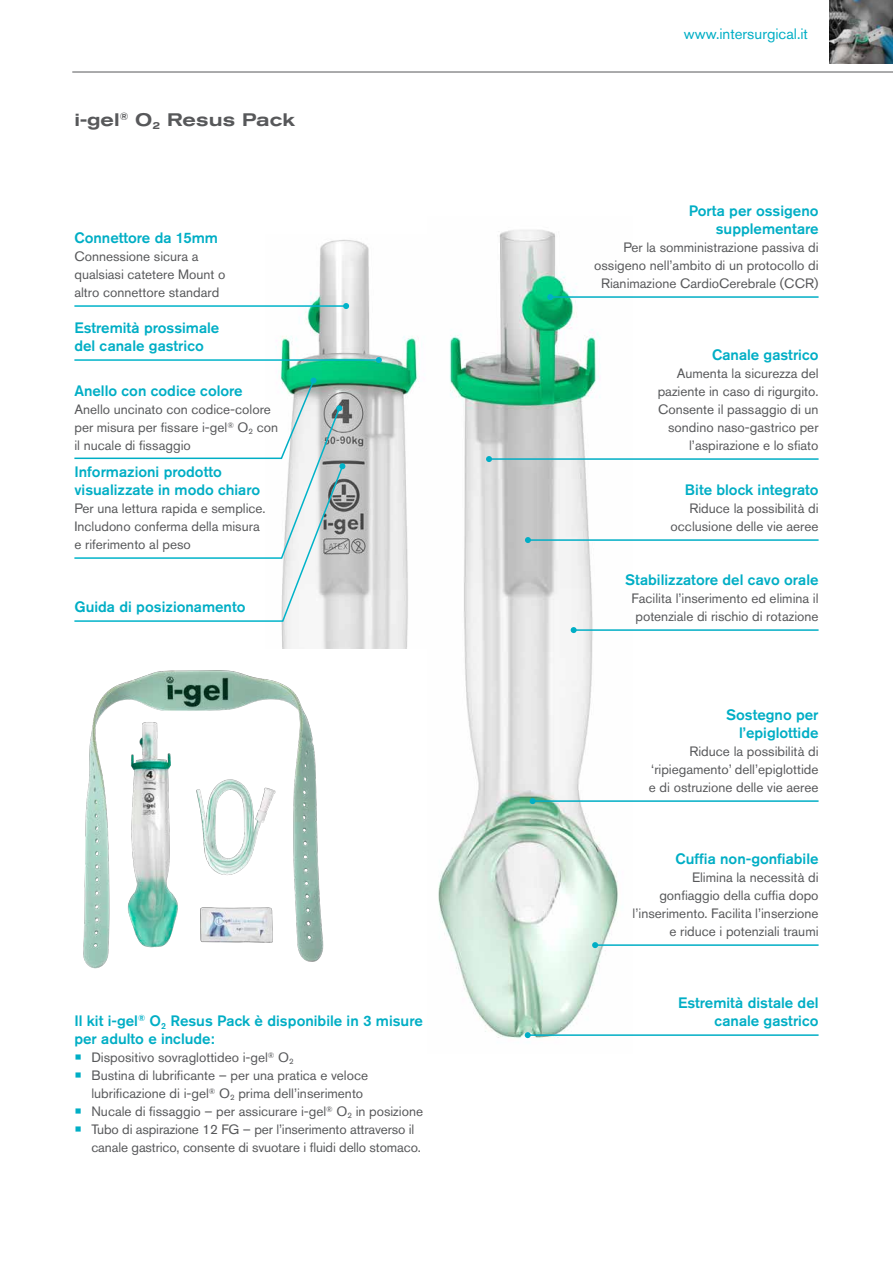
<style>
.page{position:relative;width:893px;height:1263px;background:#fff}
.page>*{position:absolute;margin:0;border:0;box-sizing:border-box;transform-origin:0 0}
.t1{font:500 expanded 18px "Akzidenz Grotesk Pro";color:#57585a}
.t2{font:500 15px/18px "Akzidenz Grotesk Pro";color:#00aec5;text-align:right}
.t3{font:15px "Akzidenz Grotesk Pro";color:#00aec5}
.t4{font:13.5px/18px "Akzidenz Grotesk Pro";color:#57585a}
.s1{font-size:22.5px;color:#00aec5}
</style>
<div class="page">
<hr style="left:72px;top:72px;width:821px;height:1px;background:#57585a">
<img style="left:829px;top:0;width:64px;height:63px">
<img style="left:83px;top:670px;width:241px;height:299px">
<img style="left:96px;top:710px;width:112px;height:247px">
<img style="left:188px;top:901px;width:92px;height:49px">
<img style="left:185px;top:763px;width:96px;height:118px">
<img style="left:278px;top:239px;width:141px;height:409px">
<img style="left:438px;top:230px;width:180px;height:809px">
<hr style="left:533px;top:800px;width:286px;height:2px;background:#00aec5">
<svg style="left:530px;top:798px;width:6px;height:6px"></svg>
<hr style="left:528px;top:539px;width:291px;height:2px;background:#00aec5">
<svg style="left:525px;top:537px;width:6px;height:6px"></svg>
<hr style="left:574px;top:629px;width:245px;height:2px;background:#00aec5">
<svg style="left:571px;top:627px;width:6px;height:6px"></svg>
<hr style="left:550px;top:296px;width:269px;height:2px;background:#00aec5">
<svg style="left:547px;top:294px;width:6px;height:6px"></svg>
<hr style="left:489px;top:458px;width:330px;height:2px;background:#00aec5">
<svg style="left:486px;top:456px;width:6px;height:6px"></svg>
<hr style="left:595px;top:944px;width:224px;height:2px;background:#00aec5">
<svg style="left:592px;top:942px;width:6px;height:6px"></svg>
<hr style="left:74px;top:305px;width:272px;height:2px;background:#00b3c9">
<svg style="left:343px;top:303px;width:6px;height:6px"></svg>
<svg style="left:74px;top:377px;width:271px;height:246px"></svg>
<hr style="left:74px;top:359px;width:305px;height:2px;background:#00b3c9">
<svg style="left:376px;top:357px;width:6px;height:6px"></svg>
<hr style="left:528px;top:1034px;width:291px;height:2px;background:#00aec5">
<svg style="left:525px;top:1032px;width:6px;height:6px"></svg>
<h1 class="t1" style="left:74px;top:108px;width:222px">i-gel<sup>®</sup> O<sub>2</sub> Resus Pack</h1>
<p class="t2" style="left:74px;top:229px;width:145px">Connettore da 15mm</p>
<p class="t4" style="left:74px;top:247px;width:153px">Connessione sicura a qualsiasi catetere Mount o altro connettore standard</p>
<p class="t2" style="left:74px;top:319px;width:146px;text-align:left">Estremità prossimale del canale gastrico</p>
<p class="t2" style="left:74px;top:382px;width:170px">Anello con codice colore</p>
<p class="t4" style="left:74px;top:400px;width:205px">Anello uncinato con codice-colore per misura per fissare i-gel<sup>®</sup> O<sub>2</sub> con il nucale di fissaggio</p>
<p class="t2" style="left:74px;top:463px;width:187px;text-align:left">Informazioni prodotto visualizzate in modo chiaro</p>
<p class="t4" style="left:74px;top:499px;width:193px">Per una lettura rapida e semplice.<br>Includono conferma della misura e riferimento al peso</p>
<p class="t2" style="left:74px;top:598px;width:173px">Guida di posizionamento</p>
<p class="t2" style="left:74px;top:1012px;width:350px;text-align:left">Il kit i-gel<sup>®</sup> O<sub>2</sub> Resus Pack è disponibile in 3 misure per adulto e include:</p>
<p class="t4" style="left:74px;top:1048px;width:221px"><span class="s1">•</span> Dispositivo sovraglottideo i-gel<sup>®</sup> O<sub>2</sub></p>
<p class="t4" style="left:91px;top:1066px;width:278px;text-indent:-17px"><span class="s1">•</span> Bustina di lubrificante – per una pratica e veloce lubrificazione di i-gel<sup>®</sup> O<sub>2</sub> prima dell’inserimento</p>
<p class="t4" style="left:74px;top:1102px;width:350px"><span class="s1">•</span> Nucale di fissaggio – per assicurare i-gel<sup>®</sup> O<sub>2</sub> in posizione</p>
<p class="t4" style="left:91px;top:1120px;width:331px;text-indent:-17px"><span class="s1">•</span> Tubo di aspirazione 12 FG – per l’inserimento attraverso il canale gastrico, consente di svuotare i fluidi dello stomaco.</p>
<p class="t3" style="left:684px;top:24px;width:126px">www.intersurgical.it</p>
<p class="t2" style="left:689px;top:202px;width:131px">Porta per ossigeno supplementare</p>
<p class="t4" style="left:594px;top:238px;width:226px;text-align:right">Per la somministrazione passiva di ossigeno nell’ambito di un protocollo di<br>Rianimazione CardioCerebrale (CCR)</p>
<p class="t2" style="left:712px;top:346px;width:108px">Canale gastrico</p>
<p class="t4" style="left:658px;top:364px;width:162px;text-align:right">Aumenta la sicurezza del paziente in caso di rigurgito.<br>Consente il passaggio di un sondino naso-gastrico per l’aspirazione e lo sfiato</p>
<p class="t2" style="left:685px;top:481px;width:135px">Bite block integrato</p>
<p class="t4" style="left:671px;top:499px;width:149px;text-align:right">Riduce la possibilità di occlusione delle vie aeree</p>
<p class="t2" style="left:625px;top:571px;width:195px">Stabilizzatore del cavo orale</p>
<p class="t4" style="left:631px;top:589px;width:189px">Facilita l’inserimento ed elimina il potenziale di rischio di rotazione</p>
<p class="t2" style="left:726px;top:706px;width:94px">Sostegno per l’epiglottide</p>
<p class="t4" style="left:649px;top:742px;width:171px;text-align:justify;text-indent:41px">Riduce la possibilità di ‘ripiegamento’ dell’epiglottide e di ostruzione delle vie aeree</p>
<p class="t2" style="left:675px;top:850px;width:145px">Cuffia non-gonfiabile</p>
<p class="t4" style="left:633px;top:868px;width:187px;text-align:right">Elimina la necessità di gonfiaggio della cuffia dopo l’inserimento. Facilita l’inserzione e riduce i potenziali traumi</p>
<p class="t2" style="left:678px;top:994px;width:142px">Estremità distale del canale gastrico</p>
</div>
